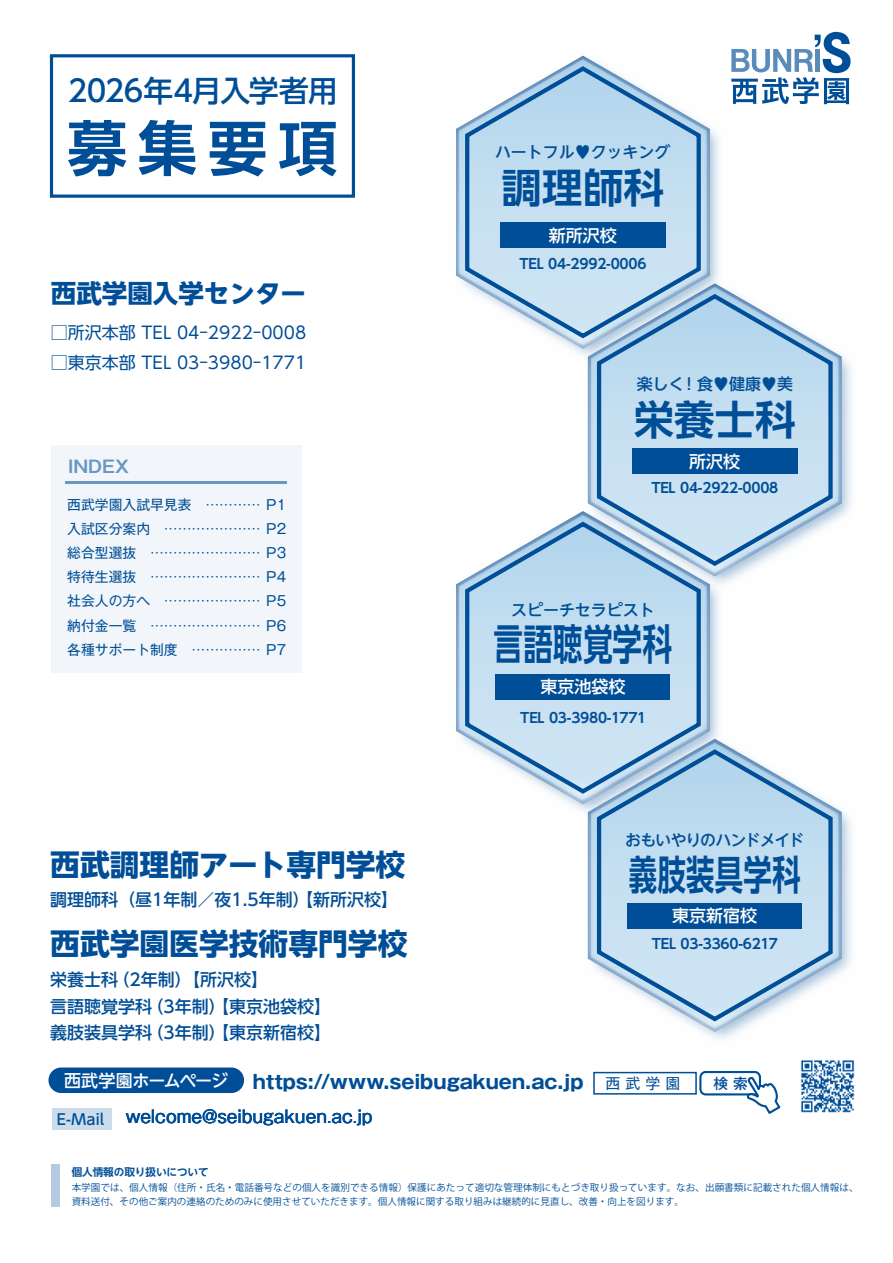
<style>
.page{position:relative;width:893px;height:1263px;background:#fff}
.page>*{position:absolute;margin:0;border:0;box-sizing:border-box;transform-origin:0 0}
.t1{font:700 59.55px "UD Shin Go NT Pr 6 N De";color:#004e97}
.t2{font:700 42.15px "UD Shin Go NT Pr 6 N De";letter-spacing:.01em;color:#004e97;scale:.7 1}
.t3{font:700 40.35px "UD Shin Go NT Pr 6 N De";letter-spacing:.01em;color:#004e97}
.t4{font:700 40.35px "UD Shin Go NT Pr 6 N De";letter-spacing:.01em;color:#004e97;scale:.7 1}
.t5{font:700 29.7px "UD Shin Go NT Pr 6 N";color:#004e97}
.t6{font:500 29.7px "UD Shin Go NT Pr 6 N";letter-spacing:-.025em;color:#004e97}
.t7{font:700 25.5px "UD Shin Go NT Pr 6 N";color:#004e97}
.t8{font:700 19.2px "Gothic MB101 Pr 6";color:#004e97}
.t9{font:500 16.95px/26.5px "UD Shin Go NT Pr 6 N";color:#004e97}
.t10{font:16.95px "UD Shin Go NT Pr 6 N";color:#004e97}
.t11{font:16.95px "Gothic MB101 Pr 6";color:#004e97}
.t12{font:500 16.95px "UD Shin Go NT Pr 6 N";color:#fff}
.t13{font:500 16.95px "UD Shin Go NT Pr 6 N";letter-spacing:-.055em;color:#fff}
.t14{font:700 16.95px "Gothic MB101 Pr 6 De";letter-spacing:.005em;color:#6997c2}
.t15{font:500 15.9px "UD Shin Go NT Pr 6 N";color:#004e97}
.t16{font:500 15.9px "UD Shin Go NT Pr 6 N";letter-spacing:-.065em;color:#004e97}
.t17{font:500 14.85px "UD Shin Go NT Pr 6 N";color:#004e97}
.t18{font:500 14.7px "Gothic MB101 Pr 6";color:#004e97}
.t19{font:13.8px/24.2px "Gothic MB101 Pr 6";color:#004e97;text-align:justify}
.t20{font:700 13.8px "UD Shin Go NT Pr 6 N De";letter-spacing:-.015em;color:#004e97}
.t21{font:700 10.65px "UD Shin Go NT Pr 6 N De";letter-spacing:-.01em;color:#004e97}
.t22{font:9.6px/14.4px "Koz Go Pro";letter-spacing:.005em;color:#004e97}
.s1{font-weight:400;font-size:14.85px}
</style>
<div class="page">
<div style="left:48px;top:1067px;width:196px;height:26px;background:#004e97;border-radius:13px"></div>
<div style="left:593px;top:1072px;width:104px;height:22px;border:2px solid #004e97"></div>
<div style="left:699px;top:1071px;width:62px;height:24px;border:2px solid #004e97;border-radius:5px"></div>
<svg style="left:744px;top:1076px;width:37px;height:38px"></svg>
<div style="left:52px;top:1108px;width:59px;height:22px;background:#ccdcea"></div>
<svg style="left:736px;top:32px;width:115px;height:72px"></svg>
<img style="left:800px;top:1060px;width:55px;height:53px">
<div style="left:51px;top:445px;width:251px;height:228px;background:#f2f6fa"></div>
<hr style="left:66px;top:482px;width:221px;height:2px;background:#6997c2">
<div style="left:51px;top:1164px;width:9px;height:43px;background:#b3cae0"></div>
<div style="left:50px;top:54px;width:305px;height:144px;border:3px solid #004e97"></div>
<img style="left:572px;top:49px;width:164px;height:302px">
<svg style="left:456px;top:56px;width:254px;height:293px"></svg>
<svg style="left:459px;top:59px;width:248px;height:286px"></svg>
<svg style="left:463px;top:64px;width:240px;height:278px"></svg>
<div style="left:500px;top:223px;width:166px;height:25px;background:#004e97"></div>
<img style="left:575px;top:270px;width:276px;height:308px">
<svg style="left:588px;top:283px;width:254px;height:293px"></svg>
<svg style="left:591px;top:287px;width:248px;height:286px"></svg>
<svg style="left:595px;top:291px;width:240px;height:278px;background:#bbd6ea"></svg>
<div style="left:632px;top:448px;width:166px;height:26px;background:#004e97"></div>
<img style="left:571px;top:498px;width:165px;height:309px">
<svg style="left:456px;top:511px;width:254px;height:293px"></svg>
<svg style="left:459px;top:514px;width:248px;height:287px"></svg>
<svg style="left:463px;top:519px;width:240px;height:278px;background:#bbd7eb"></svg>
<div style="left:496px;top:674px;width:174px;height:25px;background:#004e97"></div>
<img style="left:575px;top:726px;width:276px;height:313px">
<svg style="left:588px;top:739px;width:254px;height:293px"></svg>
<svg style="left:591px;top:742px;width:248px;height:286px"></svg>
<svg style="left:595px;top:747px;width:240px;height:278px;background:#bed8eb"></svg>
<div style="left:628px;top:903px;width:174px;height:26px;background:#004e97"></div>
<h3 class="t6" style="left:68px;top:67px;width:271px">2026年4月入学者用</h3>
<h1 class="t1" style="left:67px;top:100px;width:272px">募集要項</h1>
<h3 class="t7" style="left:51px;top:272px;width:257px">西武学園入学センター</h3>
<h3 class="t10" style="left:51px;top:319px;width:257px">□所沢本部 TEL 04-2922-0008</h3>
<h3 class="t10" style="left:51px;top:349px;width:257px">□東京本部 TEL 03-3980-1771</h3>
<h3 class="t14" style="left:68px;top:453px;width:63px">INDEX</h3>
<h3 class="t19" style="left:67px;top:491px;width:220px">西武学園入試早見表 ………… P1入試区分案内 ………………… P2総合型選抜 …………………… P3特待生選抜 …………………… P4社会人の方へ ………………… P5納付金一覧 …………………… P6各種サポート制度 …………… P7</h3>
<h3 class="t5" style="left:50px;top:840px;width:357px">西武調理師アート専門学校</h3>
<h3 class="t9" style="left:50px;top:886px;width:349px">調理師科（昼1年制／夜1.5年制）【新所沢校】</h3>
<h3 class="t5" style="left:50px;top:919px;width:359px">西武学園医学技術専門学校</h3>
<h3 class="t9" style="left:50px;top:966px;width:282px">栄養士科（2年制）【所沢校】<br>言語聴覚学科（3年制）【東京池袋校】義肢装具学科（3年制）【東京新宿校】</h3>
<h3 class="t15" style="left:495px;top:139px;width:177px">ハートフル♥クッキング</h3>
<h3 class="t3" style="left:502px;top:155px;width:164px">調理師科</h3>
<h3 class="t12" style="left:549px;top:222px;width:70px">新所沢校</h3>
<h3 class="t20" style="left:519px;top:253px;width:128px">TEL 04-2992-0006</h3>
<h3 class="t15" style="left:637px;top:371px;width:158px">楽しく！食♥健康♥美</h3>
<h3 class="t3" style="left:634px;top:386px;width:164px">栄養士科</h3>
<h3 class="t12" style="left:689px;top:447px;width:53px">所沢校</h3>
<h3 class="t20" style="left:651px;top:477px;width:128px">TEL 04-2922-0008</h3>
<h3 class="t15" style="left:511px;top:597px;width:145px">スピーチセラピスト</h3>
<h2 class="t2" style="left:494px;top:610px;width:257px">言語聴覚学科</h2>
<h3 class="t12" style="left:540px;top:672px;width:87px">東京池袋校</h3>
<h3 class="t20" style="left:520px;top:707px;width:127px">TEL 03-3980-1771</h3>
<h3 class="t16" style="left:625px;top:826px;width:181px">おもいやりのハンドメイド</h3>
<h3 class="t4" style="left:629px;top:841px;width:247px">義肢装具学科</h3>
<h3 class="t12" style="left:672px;top:902px;width:87px">東京新宿校</h3>
<h3 class="t20" style="left:652px;top:933px;width:128px">TEL 03-3360-6217</h3>
<h3 class="t13" style="left:64px;top:1067px;width:166px">西武学園ホームページ</h3>
<h3 class="t8" style="left:253px;top:1065px;width:429px">https://www.seibugakuen.ac.jp <span class="s1">西武学園</span></h3>
<h3 class="t18" style="left:713px;top:1071px;width:36px">検索</h3>
<h3 class="t17" style="left:57px;top:1107px;width:49px">E-Mail</h3>
<h3 class="t11" style="left:126px;top:1103px;width:248px">welcome@seibugakuen.ac.jp</h3>
<p class="t21" style="left:72px;top:1163px;width:139px">個人情報の取り扱いについて</p>
<p class="t22" style="left:72px;top:1180px;width:788px">本学園では、個人情報（住所・氏名・電話番号などの個人を識別できる情報）保護にあたって適切な管理体制にもとづき取り扱っています。なお、出願書類に記載された個人情報は、資料送付、その他ご案内の連絡のためのみに使用させていただきます。個人情報に関する取り組みは継続的に見直し、改善・向上を図ります。</p>
</div>
